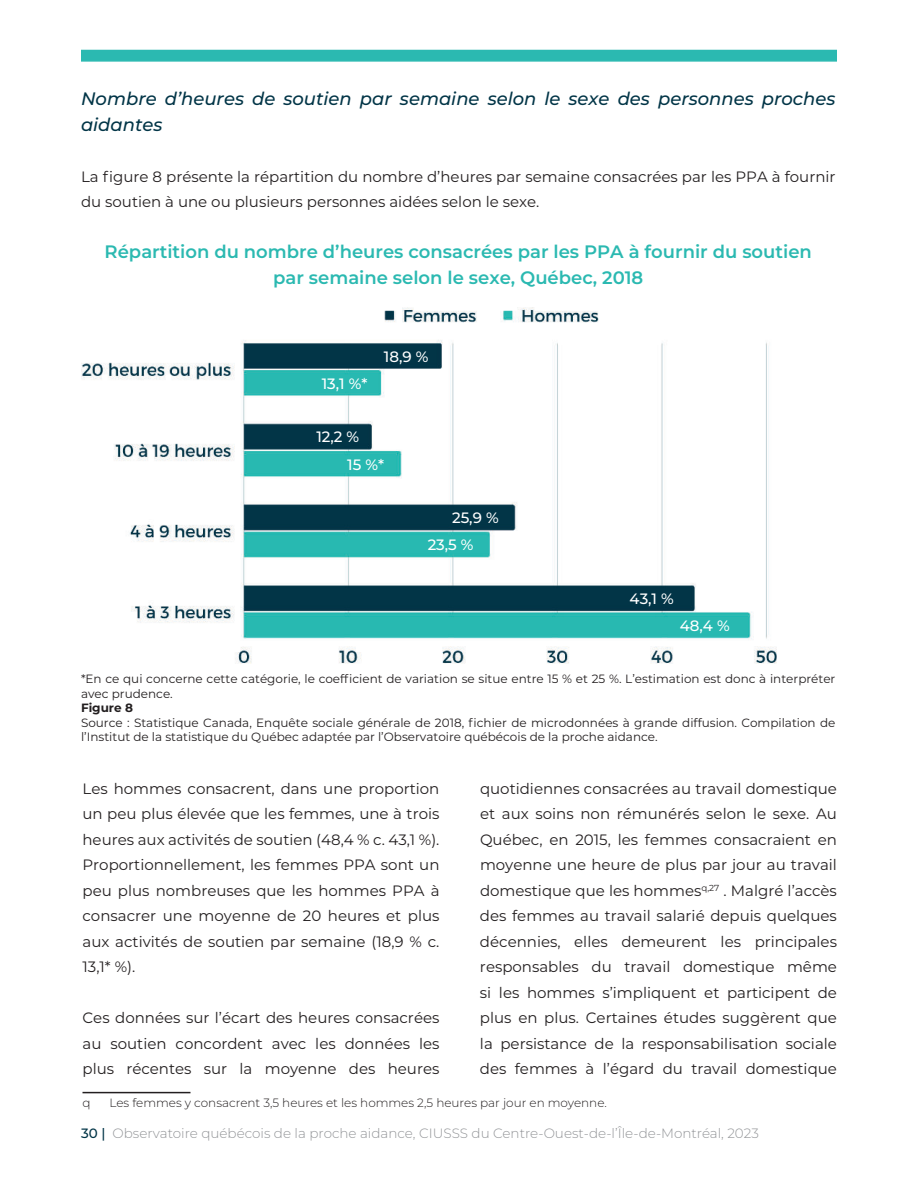
<style>
.page{position:relative;width:918px;height:1188px;background:#fff}
.page>*{position:absolute;margin:0;border:0;box-sizing:border-box;transform-origin:0 0}
.t1{font:600 18px/25.5px "Montserrat";color:#2bb9b1;text-align:center}
.t2{font:italic 500 18px/25.5px "Montserrat";color:#023547}
.t3{font:15px/25.5px "Montserrat";color:#231f20;text-align:justify}
.t4{font:500 15px/27.2px "Montserrat";color:#fff}
.t5{font:300 13.5px "Montserrat";color:#939598}
.t6{font:12px/14.4px "Montserrat";color:#231f20}
.t7{font:300 12px "Montserrat";color:#231f20}
.t8{font:700 12px "Montserrat";color:#231f20}
.s1{font-weight:500;color:#023547}
</style>
<div class="page">
<div style="left:81px;top:50px;width:756px;height:12px;background:#2bb9b1;border:2px solid #2bb9b1"></div>
<img style="left:81px;top:307px;width:696px;height:357px">
<hr style="left:83px;top:1092px;width:108px;height:1px;background:#231f20">
<p class="t2" style="left:81px;top:87px;width:756px">Nombre d’heures de soutien par semaine selon le sexe des personnes proches aidantes</p>
<p class="t3" style="left:81px;top:164px;width:756px">La figure 8 présente la répartition du nombre d’heures par semaine consacrées par les PPA à fournir du soutien à une ou plusieurs personnes aidées selon le sexe.</p>
<p class="t1" style="left:105px;top:240px;width:709px">Répartition du nombre d’heures consacrées par les PPA à fournir du soutien par semaine selon le sexe, Québec, 2018</p>
<p class="t4" style="left:322px;top:371px;width:47px">13,1 %*</p>
<p class="t4" style="left:316px;top:424px;width:44px">12,2 %</p>
<p class="t4" style="left:384px;top:344px;width:46px">18,9 %</p>
<p class="t4" style="left:347px;top:452px;width:38px">15 %*</p>
<p class="t4" style="left:428px;top:505px;width:72px;text-indent:24px">25,9 %<br>23,5 %</p>
<p class="t4" style="left:630px;top:586px;width:46px">43,1 %</p>
<p class="t4" style="left:680px;top:613px;width:51px">48,4 %</p>
<p class="t6" style="left:81px;top:672px;width:756px">*En ce qui concerne cette catégorie, le coefficient de variation se situe entre 15 % et 25 %. L’estimation est donc à interpréter avec prudence.</p>
<p class="t8" style="left:81px;top:703px;width:53px">Figure 8</p>
<p class="t6" style="left:81px;top:715px;width:756px">Source : Statistique Canada, Enquête sociale générale de 2018, fichier de microdonnées à grande diffusion. Compilation de l’Institut de la statistique du Québec adaptée par l’Observatoire québécois de la proche aidance.</p>
<p class="t3" style="left:82px;top:776px;width:359px">Les hommes consacrent, dans une proportion un peu plus élevée que les femmes, une à trois heures aux activités de soutien (48,4 % c. 43,1 %).<br>Proportionnellement, les femmes PPA sont un peu plus nombreuses que les hommes PPA à consacrer une moyenne de 20 heures et plus aux activités de soutien par semaine (18,9 % c.<br>13,1* %).</p>
<p class="t3" style="left:82px;top:1005px;width:358px">Ces données sur l’écart des heures consacrées au soutien concordent avec les données les plus récentes sur la moyenne des heures</p>
<p class="t7" style="left:82px;top:1095px;width:10px">q</p>
<p class="t7" style="left:110px;top:1095px;width:499px">Les femmes y consacrent 3,5 heures et les hommes 2,5 heures par jour en moyenne.</p>
<p class="t3" style="left:480px;top:776px;width:359px">quotidiennes consacrées au travail domestique et aux soins non rémunérés selon le sexe. Au Québec, en 2015, les femmes consacraient en moyenne une heure de plus par jour au travail domestique que les hommes<sup>q,27</sup> . Malgré l’accès des femmes au travail salarié depuis quelques décennies, elles demeurent les principales responsables du travail domestique même si les hommes s’impliquent et participent de plus en plus. Certaines études suggèrent que la persistance de la responsabilisation sociale des femmes à l’égard du travail domestique</p>
<p class="t5" style="left:81px;top:1128px;width:680px"><span class="s1">30 |</span> Observatoire québécois de la proche aidance, CIUSSS du Centre-Ouest-de-l’Île-de-Montréal, 2023</p>
</div>
